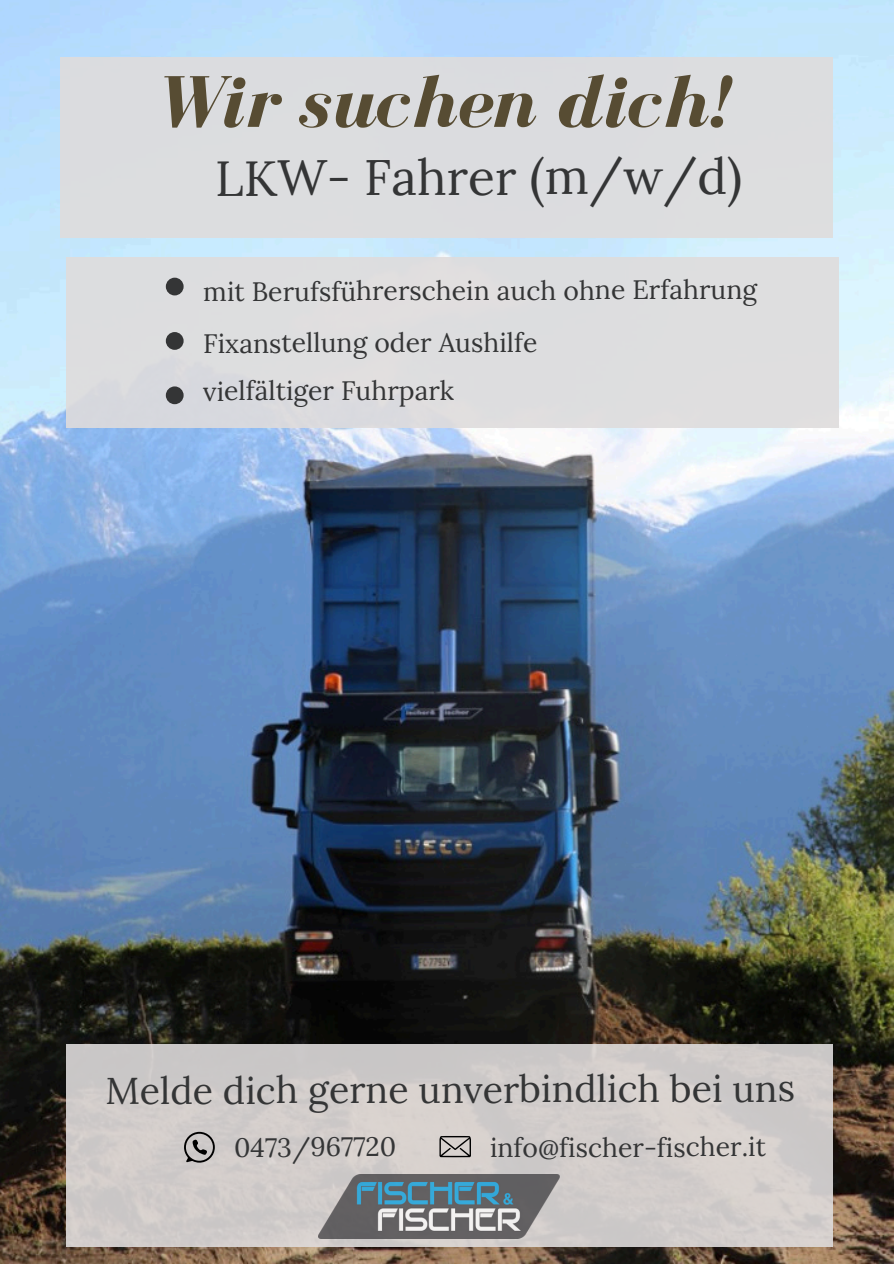
<style>
.page{position:relative;width:894px;height:1264px;background:#fff}
.page>*{position:absolute;margin:0;border:0;box-sizing:border-box;transform-origin:0 0}
.t1{font:italic 700 75.45px "Bodoni FLF";color:#574c33}
.t2{font:49.65px "Lora";letter-spacing:-.005em;color:#343536}
.t3{font:37.5px "Lora";letter-spacing:-.005em;color:#343536}
.t4{font:26.55px "Lora";letter-spacing:-.005em;color:#343536}
</style>
<div class="page">
<img style="left:0;top:0;width:893px;height:1263px">
<div style="left:61px;top:57px;width:771px;height:181px;background:#dfdcdc"></div>
<div style="left:66px;top:257px;width:772px;height:171px;background:#dfdcdc"></div>
<svg style="left:166px;top:278px;width:17px;height:127px"></svg>
<div style="left:66px;top:1044px;width:766px;height:202px;background:#d1ccca"></div>
<svg style="left:184px;top:1131px;width:30px;height:31px"></svg>
<svg style="left:439px;top:1136px;width:32px;height:21px"></svg>
<img style="left:319px;top:1174px;width:240px;height:64px">
<p class="t1" style="left:152px;top:62px;width:576px">Wir suchen dich!</p>
<p class="t2" style="left:215px;top:145px;width:528px">LKW- Fahrer (m/w/d)</p>
<h1 class="t4" style="left:203px;top:273px;width:555px">mit Berufsführerschein auch ohne Erfahrung</h1>
<h2 class="t4" style="left:203px;top:325px;width:336px">Fixanstellung oder Aushilfe</h2>
<p class="t4" style="left:203px;top:373px;width:252px">vielfältiger Fuhrpark</p>
<p class="t3" style="left:105px;top:1064px;width:691px">Melde dich gerne unverbindlich bei uns</p>
<p class="t4" style="left:234px;top:1129px;width:164px">0473/967720</p>
<h3 class="t4" style="left:490px;top:1129px;width:277px">info@fischer-fischer.it</h3>
</div>
